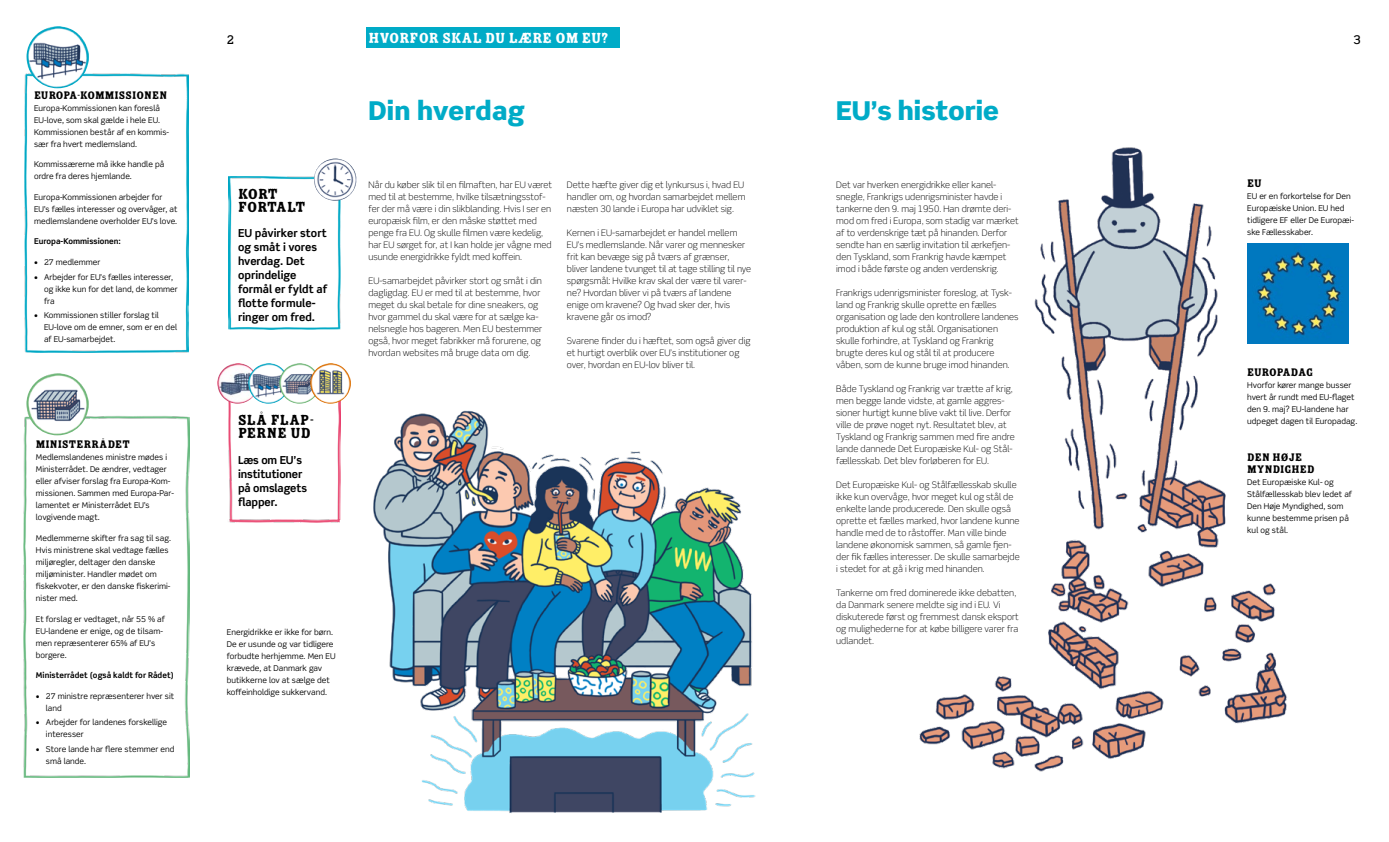
<style>
.page{position:relative;width:1389px;height:842px;background:#fff}
.page>*{position:absolute;margin:0;border:0;box-sizing:border-box;transform-origin:0 0}
.Overskrift_1{font:900 26px "Scene Std";color:#00abc7}
.Trumpet{font:16px "Zebrawood Std Fill";color:#fff}
.Kort_fortalt_overskr{font:16px/13px "Zebrawood Std Fill";color:#000}
.Kort_fortalt_overskr-2{font:16px/13px "Zebrawood Std Fill";letter-spacing:-.035em;color:#000}
.Boks_overskrift{font:12px/12px "Zebrawood Std Fill";letter-spacing:.005em;color:#000}
.Boks_overskrift-2{font:12px "Zebrawood Std Fill";letter-spacing:-.025em;color:#000}
.t1{font:500 12px "Scene Std";color:#000}
.Kort_fortalt_brød{font:700 11px/14px "Scene Std";color:#000}
.Brødtekst{font:300 9px/12px "Scene Std";letter-spacing:.005em;color:#000}
.Boks_brød{font:8px/12px "Scene Std";letter-spacing:.005em;color:#000}
.Boks_brød-2{font:700 8px "Scene Std";letter-spacing:.005em;color:#000}
</style>
<div class="page">
<img style="left:25px;top:74px;width:163px;height:278px">
<img style="left:229px;top:176px;width:111px;height:154px">
<img style="left:24px;top:416px;width:165px;height:361px">
<img style="left:919px;top:147px;width:368px;height:625px">
<div style="left:366px;top:28px;width:253px;height:20px;background:#00abc7"></div>
<img style="left:373px;top:410px;width:383px;height:403px">
<img style="left:314px;top:158px;width:42px;height:43px;border-radius:21px">
<img style="left:1247px;top:243px;width:102px;height:101px">
<img style="left:26px;top:373px;width:63px;height:62px;border-radius:31px">
<img style="left:26px;top:26px;width:63px;height:62px;border-radius:31px">
<img style="left:228px;top:399px;width:112px;height:123px">
<img style="left:217px;top:363px;width:41px;height:41px;border-radius:20px">
<img style="left:248px;top:363px;width:41px;height:41px;border-radius:20px">
<img style="left:279px;top:363px;width:41px;height:41px;border-radius:20px">
<img style="left:310px;top:363px;width:41px;height:41px;border-radius:20px">
<p class="Boks_overskrift" style="left:34px;top:89px;width:135px">EUROPA-KOMMISSIONEN</p>
<p class="Boks_brød" style="left:34px;top:102px;width:137px">Europa-Kommissionen kan foreslå<br>EU-love, som skal gælde i hele EU.<br>Kommissionen består af en kommis&shy;sær fra hvert medlemsland.</p>
<p class="Boks_brød" style="left:34px;top:158px;width:132px">Kommissærerne må ikke handle på ordre fra deres hjemlande.</p>
<p class="Boks_brød" style="left:34px;top:191px;width:145px">Europa-Kommissionen arbejder for<br>EU’s fælles interesser og overvåger, at medlemslandene overholder EU’s love.</p>
<p class="Boks_brød-2" style="left:34px;top:236px;width:88px">Europa-Kommissionen:</p>
<p class="Boks_brød" style="left:34px;top:256px;width:68px">• 27 medlemmer</p>
<p class="Boks_brød" style="left:44px;top:271px;width:135px;text-indent:-10px">• Arbejder for EU’s fælles interesser, og ikke kun for det land, de kommer fra</p>
<p class="Boks_brød" style="left:44px;top:309px;width:134px;text-indent:-10px">• Kommissionen stiller forslag til<br>EU-love om de emner, som er en del af EU-samarbejdet.</p>
<p class="Boks_overskrift" style="left:36px;top:439px;width:96px">MINISTERRÅDET</p>
<p class="Boks_brød" style="left:36px;top:451px;width:140px">Medlemslandenes ministre mødes i<br>Ministerrådet. De ændrer, vedtager eller afviser forslag fra Europa-Kom&shy;missionen. Sammen med Europa-Par&shy;lamentet er Ministerrådet EU’s lovgivende magt.</p>
<p class="Boks_brød" style="left:36px;top:532px;width:137px">Medlemmerne skifter fra sag til sag.<br>Hvis ministrene skal vedtage fælles miljøregler, deltager den danske miljøminister. Handler mødet om fiskekvoter, er den danske fiskerimi&shy;nister med.</p>
<p class="Boks_brød" style="left:36px;top:612px;width:131px">Et forslag er vedtaget, når 55 % af<br>EU-landene er enige, og de tilsam&shy;men repræsenterer 65% af EU’s borgere.</p>
<p class="Boks_brød-2" style="left:36px;top:670px;width:139px">Ministerrådet (også kaldt for Rådet)</p>
<p class="Boks_brød" style="left:46px;top:689px;width:130px;text-indent:-10px">• 27 ministre repræsenterer hver sit land</p>
<p class="Boks_brød" style="left:46px;top:716px;width:123px;text-indent:-10px">• Arbejder for landenes forskellige interesser</p>
<p class="Boks_brød" style="left:46px;top:743px;width:130px;text-indent:-10px">• Store lande har flere stemmer end små lande.</p>
<p class="Trumpet" style="left:369px;top:29px;width:241px">HVORFOR SKAL DU LÆRE OM EU?</p>
<h3 class="t1" style="left:227px;top:32px;width:9px">2</h3>
<h3 class="t1" style="left:1353px;top:32px;width:9px">3</h3>
<p class="Kort_fortalt_overskr-2" style="left:238px;top:188px;width:69px">KORT<br>FORTALT</p>
<p class="Kort_fortalt_brød" style="left:238px;top:226px;width:91px">EU påvirker stort og småt i vores hverdag. Det oprindelige formål er fyldt af flotte formule&shy;ringer om fred.</p>
<p class="Kort_fortalt_overskr" style="left:238px;top:414px;width:77px">SLÅ FLAP-<br>PERNE UD</p>
<p class="Kort_fortalt_brød" style="left:238px;top:453px;width:70px">Læs om EU’s institutioner på omslagets flapper.</p>
<p class="Boks_brød" style="left:227px;top:626px;width:110px">Energidrikke er ikke for børn.<br>De er usunde og var tidligere forbudte herhjemme. Men EU krævede, at Danmark gav butikkerne lov at sælge det koffeinholdige sukkervand.</p>
<p class="Overskrift_1" style="left:369px;top:94px;width:158px">Din hverdag</p>
<p class="Overskrift_1" style="left:836px;top:94px;width:164px">EU’s historie</p>
<p class="Brødtekst" style="left:369px;top:179px;width:185px">Når du køber slik til en filmaften, har EU været med til at bestemme, hvilke tilsætningsstof&shy;fer der må være i din slikblanding. Hvis I ser en europæisk film, er den måske støttet med penge fra EU. Og skulle filmen være kedelig, har EU sørget for, at I kan holde jer vågne med usunde energidrikke fyldt med koffein.</p>
<p class="Brødtekst" style="left:369px;top:275px;width:175px">EU-samarbejdet påvirker stort og småt i din dagligdag. EU er med til at bestemme, hvor meget du skal betale for dine sneakers, og hvor gammel du skal være for at sælge ka&shy;nelsnegle hos bageren. Men EU bestemmer også, hvor meget fabrikker må forurene, og hvordan websites må bruge data om dig.</p>
<p class="Brødtekst" style="left:567px;top:179px;width:180px;text-align:justify">Dette hæfte giver dig et lynkursus i, hvad EU handler om, og hvordan samarbejdet mellem næsten 30 lande i Europa har udviklet sig.</p>
<p class="Brødtekst" style="left:567px;top:227px;width:186px">Kernen i EU-samarbejdet er handel mellem EU’s medlemslande. Når varer og mennesker frit kan bevæge sig på tværs af grænser, bliver landene tvunget til at tage stilling til nye spørgsmål: Hvilke krav skal der være til varer&shy;ne? Hvordan bliver vi på tværs af landene enige om kravene? Og hvad sker der, hvis kravene går os imod?</p>
<p class="Brødtekst" style="left:567px;top:335px;width:185px">Svarene finder du i hæftet, som også giver dig et hurtigt overblik over EU’s institutioner og over, hvordan en EU-lov bliver til.</p>
<p class="Brødtekst" style="left:836px;top:179px;width:184px">Det var hverken energidrikke eller kanel&shy;snegle, Frankrigs udenrigsminister havde i tankerne den 9. maj 1950. Han drømte deri&shy;mod om fred i Europa, som stadig var mærket af to verdenskrige tæt på hinanden. Derfor sendte han en særlig invitation til ærkefjen&shy;den Tyskland, som Frankrig havde kæmpet imod i både første og anden verdenskrig.</p>
<p class="Brødtekst" style="left:836px;top:287px;width:184px">Frankrigs udenrigsminister foreslog, at Tysk&shy;land og Frankrig skulle oprette en fælles organisation og lade den kontrollere landenes produktion af kul og stål. Organisationen skulle forhindre, at Tyskland og Frankrig brugte deres kul og stål til at producere våben, som de kunne bruge imod hinanden.</p>
<p class="Brødtekst" style="left:836px;top:383px;width:180px">Både Tyskland og Frankrig var trætte af krig, men begge lande vidste, at gamle aggres&shy;sioner hurtigt kunne blive vakt til live. Derfor ville de prøve noget nyt. Resultatet blev, at Tyskland og Frankrig sammen med fire andre lande dannede Det Europæiske Kul- og Stål&shy;fællesskab. Det blev forløberen for EU.</p>
<p class="Brødtekst" style="left:836px;top:479px;width:185px">Det Europæiske Kul- og Stålfællesskab skulle ikke kun overvåge, hvor meget kul og stål de enkelte lande producerede. Den skulle også oprette et fælles marked, hvor landene kunne handle med de to råstoffer. Man ville binde landene økonomisk sammen, så gamle fjen&shy;der fik fælles interesser. De skulle samarbejde i stedet for at gå i krig med hinanden.</p>
<p class="Brødtekst" style="left:836px;top:587px;width:184px">Tankerne om fred dominerede ikke debatten, da Danmark senere meldte sig ind i EU. Vi diskuterede først og fremmest dansk eksport og mulighederne for at købe billigere varer fra udlandet.</p>
<p class="Boks_overskrift" style="left:1247px;top:178px;width:16px">EU</p>
<p class="Boks_brød" style="left:1247px;top:190px;width:108px">EU er en forkortelse for Den<br>Europæiske Union. EU hed tidligere EF eller De Europæi&shy;ske Fællesskaber.</p>
<p class="Boks_overskrift-2" style="left:1247px;top:366px;width:67px">EUROPADAG</p>
<p class="Boks_brød" style="left:1247px;top:379px;width:112px">Hvorfor kører mange busser hvert år rundt med EU-flaget den 9. maj? EU-landene har udpeget dagen til Europadag.</p>
<p class="Boks_overskrift" style="left:1247px;top:451px;width:69px">DEN HØJE<br>MYNDIGHED</p>
<p class="Boks_brød" style="left:1247px;top:476px;width:106px">Det Europæiske Kul- og<br>Stålfællesskab blev ledet af<br>Den Høje Myndighed, som kunne bestemme prisen på kul og stål.</p>
</div>
